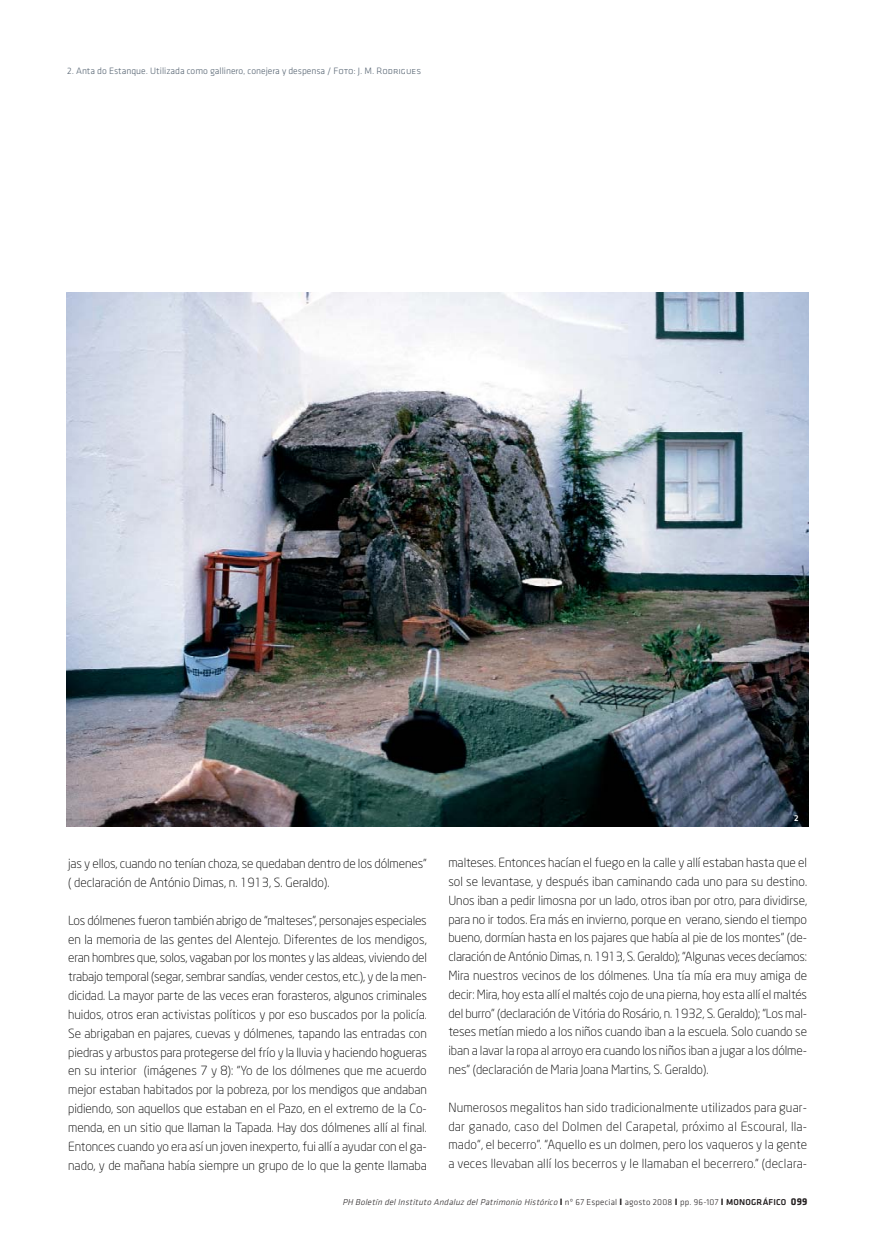
<style>
.page{position:relative;width:876px;height:1238px;background:#fff}
.page>*{position:absolute;margin:0;border:0;box-sizing:border-box;transform-origin:0 0}
.t1{font:300 12.45px/18.8px "Neo Sans";letter-spacing:-.005em;color:#000;text-align:justify}
.t2{font:300 9.6px "Klavika";color:#53616f}
.t3{font:italic 300 8.85px "Klavika";color:#231f20}
.t4{font:500 8.85px "Klavika";color:#fff}
.s1{font-family:"Klavika Light Caps";font-weight:400}
.s2{font-weight:700;font-style:normal;font-size:9.6px}
.s3{font-style:normal}
.s4{font-weight:500;font-style:normal}
.s5{font-weight:700;font-style:normal;font-size:10.35px}
</style>
<div class="page">
<img style="left:67px;top:292px;width:741px;height:534px">
<p class="t2" style="left:67px;top:68px;width:356px">2. Anta do Estanque. Utilizada como gallinero, conejera y despensa / <span class="s1">Foto: J. M. Rodrigues</span></p>
<p class="t1" style="left:68px;top:855px;width:360px">jas y ellos, cuando no tenían choza, se quedaban dentro de los dólmenes” ( declaración de António Dimas, n. 1913, S. Geraldo).</p>
<p class="t1" style="left:68px;top:912px;width:360px">Los dólmenes fueron también abrigo de “malteses”, personajes especiales en la memoria de las gentes del Alentejo. Diferentes de los mendigos, eran hombres que, solos, vagaban por los montes y las aldeas, viviendo del trabajo temporal (segar, sembrar sandías, vender cestos, etc.), y de la men&shy;dicidad. La mayor parte de las veces eran forasteros, algunos criminales huidos, otros eran activistas políticos y por eso buscados por la policía.<br>Se abrigaban en pajares, cuevas y dólmenes, tapando las entradas con piedras y arbustos para protegerse del frío y la lluvia y haciendo hogueras en su interior (imágenes 7 y 8): “Yo de los dólmenes que me acuerdo mejor estaban habitados por la pobreza, por los mendigos que andaban pidiendo, son aquellos que estaban en el Pazo, en el extremo de la Co&shy;menda, en un sitio que llaman la Tapada. Hay dos dólmenes allí al final.<br>Entonces cuando yo era así un joven inexperto, fui allí a ayudar con el ga&shy;nado, y de mañana había siempre un grupo de lo que la gente llamaba</p>
<p class="t4" style="left:794px;top:814px;width:6px">2</p>
<p class="t1" style="left:448px;top:854px;width:360px">malteses. Entonces hacían el fuego en la calle y allí estaban hasta que el sol se levantase, y después iban caminando cada uno para su destino.<br>Unos iban a pedir limosna por un lado, otros iban por otro, para dividirse, para no ir todos. Era más en invierno, porque en verano, siendo el tiempo bueno, dormían hasta en los pajares que había al pie de los montes” (de&shy;claración de António Dimas, n. 1913, S. Geraldo); “Algunas veces decíamos:<br>Mira nuestros vecinos de los dólmenes. Una tía mía era muy amiga de decir: Mira, hoy esta allí el maltés cojo de una pierna, hoy esta allí el maltés del burro” (declaración de Vitória do Rosário, n. 1932, S. Geraldo); “Los mal&shy;teses metían miedo a los niños cuando iban a la escuela. Solo cuando se iban a lavar la ropa al arroyo era cuando los niños iban a jugar a los dólme&shy;nes” (declaración de Maria Joana Martins, S. Geraldo).</p>
<p class="t1" style="left:448px;top:1099px;width:360px">Numerosos megalitos han sido tradicionalmente utilizados para guar&shy;dar ganado, caso del Dolmen del Carapetal, próximo al Escoural, lla&shy;mado“, el becerro”. “Aquello es un dolmen, pero los vaqueros y la gente a veces llevaban allí los becerros y le llamaban el becerrero.” (declara-</p>
<p class="t3" style="left:342px;top:1198px;width:466px">PH Boletín del Instituto Andaluz del Patrimonio Histórico<span class="s2">I</span> <span class="s3">nº 67 Especial</span> <span class="s2">I</span> <span class="s3">agosto 2008</span> <span class="s2">I</span> <span class="s3">pp. 96-107</span> <span class="s2">I</span> <span class="s4">MONOGRÁFICO</span> <span class="s5">099</span></p>
</div>
